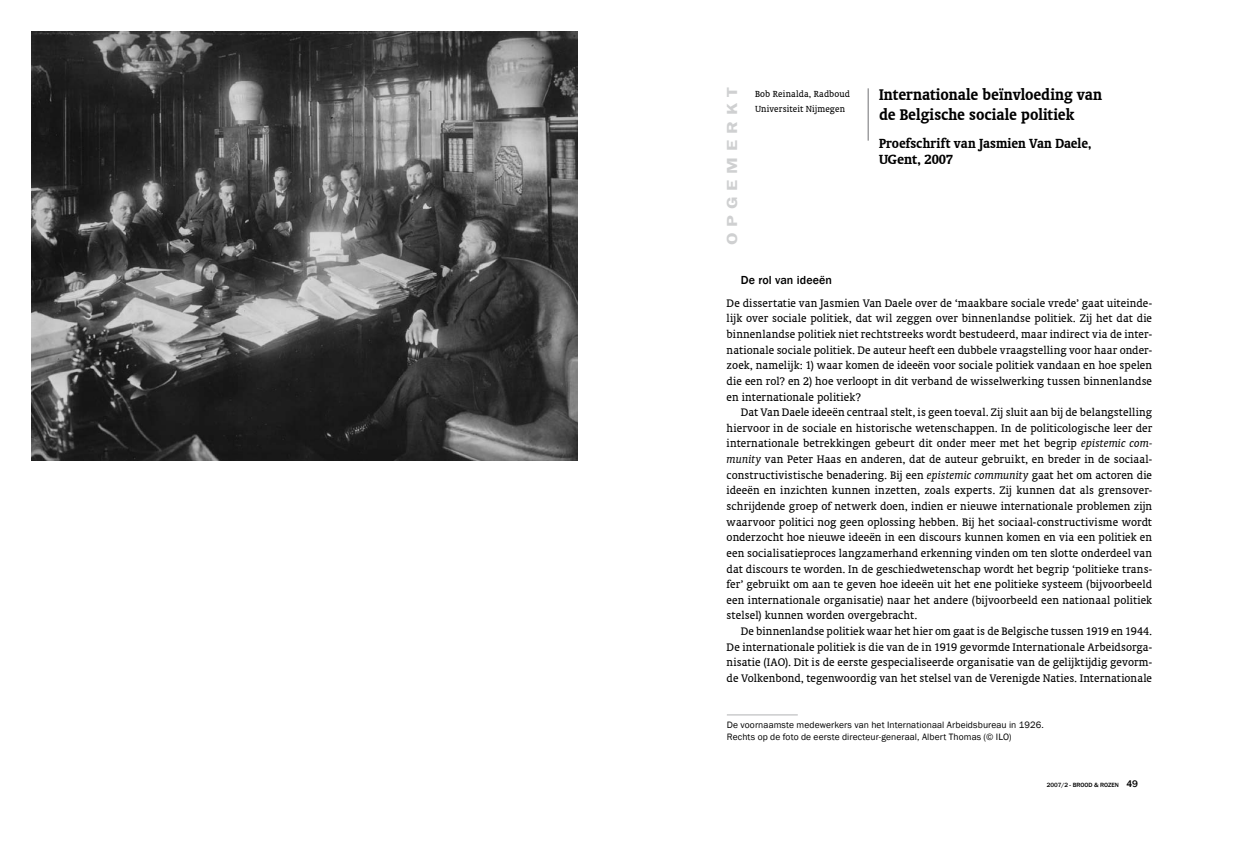
<style>
.page{position:relative;width:1241px;height:851px;background:#fff}
.page>*{position:absolute;margin:0;border:0;box-sizing:border-box;transform-origin:0 0}
.t1{font:700 17.5px/20px "Oranda BT";letter-spacing:-.005em;color:#000;scale:.95 1}
.t2{font:700 15px/15.6px "Oranda BT";color:#000;scale:.95 1}
.t3{font:600 15px "Franklin Gothic";letter-spacing:.3em;color:#cfd0d1;scale:1.3 1}
.t4{font:12.38px "Oranda BT";letter-spacing:.005em;color:#000}
.t5{font:500 12px "Franklin Gothic";letter-spacing:.01em;color:#000}
.t6{font:10px/15px "Oranda BT";letter-spacing:.01em;color:#000}
.t7{font:9.5px/12.5px "Franklin Gothic";letter-spacing:.01em;color:#000}
.t8{font:500 6.25px "Franklin Gothic";color:#000}
.s1{font-style:italic}
.s2{font-size:10px}
</style>
<div class="page">
<hr style="left:867px;top:88px;width:1px;height:53px;background:#707173">
<hr style="left:726px;top:714px;width:71px;height:1px;background:#b1b2b4">
<img style="left:32px;top:32px;width:546px;height:429px">
<p class="t3" style="left:722px;top:245px;width:121px;rotate:-90deg">opgemerkt</p>
<p class="t6" style="left:755px;top:87px;width:96px">Bob Reinalda, Radboud<br>Universiteit Nijmegen</p>
<p class="t1" style="left:879px;top:84px;width:236px">Internationale beïnvloeding van de Belgische sociale politiek</p>
<p class="t2" style="left:879px;top:135px;width:225px">Proefschrift van Jasmien Van Daele,<br>UGent, 2007</p>
<p class="t5" style="left:740px;top:272px;width:93px">De rol van ideeën</p>
<p class="t4" style="left:726px;top:296px;width:427px">De dissertatie van Jasmien Van Daele over de ‘maakbare sociale vrede’ gaat uiteinde-</p>
<p class="t4" style="left:726px;top:311px;width:427px">lijk over sociale politiek, dat wil zeggen over binnenlandse politiek. Zij het dat die</p>
<p class="t4" style="left:726px;top:327px;width:427px">binnenlandse politiek niet rechtstreeks wordt bestudeerd, maar indirect via de inter-</p>
<p class="t4" style="left:726px;top:343px;width:427px">nationale sociale politiek. De auteur heeft een dubbele vraagstelling voor haar onder-</p>
<p class="t4" style="left:726px;top:358px;width:427px">zoek, namelijk: 1) waar komen de ideeën voor sociale politiek vandaan en hoe spelen</p>
<p class="t4" style="left:726px;top:374px;width:427px">die een rol? en 2) hoe verloopt in dit verband de wisselwerking tussen binnenlandse</p>
<p class="t4" style="left:726px;top:389px;width:136px">en internationale politiek?</p>
<p class="t4" style="left:740px;top:405px;width:412px">Dat Van Daele ideeën centraal stelt, is geen toeval. Zij sluit aan bij de belangstelling</p>
<p class="t4" style="left:726px;top:421px;width:427px">hiervoor in de sociale en historische wetenschappen. In de politicologische leer der</p>
<p class="t4" style="left:726px;top:436px;width:427px">internationale betrekkingen gebeurt dit onder meer met het begrip <span class="s1">epistemic com-</span></p>
<p class="t4" style="left:726px;top:452px;width:427px"><span class="s1">munity</span> van Peter Haas en anderen, dat de auteur gebruikt, en breder in de sociaal-</p>
<p class="t4" style="left:726px;top:468px;width:427px">constructivistische benadering. Bij een <span class="s1">epistemic community</span> gaat het om actoren die</p>
<p class="t4" style="left:726px;top:483px;width:427px">ideeën en inzichten kunnen inzetten, zoals experts. Zij kunnen dat als grensover-</p>
<p class="t4" style="left:726px;top:499px;width:427px">schrijdende groep of netwerk doen, indien er nieuwe internationale problemen zijn</p>
<p class="t4" style="left:726px;top:514px;width:427px">waarvoor politici nog geen oplossing hebben. Bij het sociaal-constructivisme wordt</p>
<p class="t4" style="left:726px;top:530px;width:427px">onderzocht hoe nieuwe ideeën in een discours kunnen komen en via een politiek en</p>
<p class="t4" style="left:726px;top:546px;width:427px">een socialisatieproces langzamerhand erkenning vinden om ten slotte onderdeel van</p>
<p class="t4" style="left:726px;top:561px;width:427px">dat discours te worden. In de geschiedwetenschap wordt het begrip ‘politieke trans-</p>
<p class="t4" style="left:726px;top:577px;width:427px">fer’ gebruikt om aan te geven hoe ideeën uit het ene politieke systeem (bijvoorbeeld</p>
<p class="t4" style="left:726px;top:593px;width:427px">een internationale organisatie) naar het andere (bijvoorbeeld een nationaal politiek</p>
<p class="t4" style="left:726px;top:608px;width:192px">stelsel) kunnen worden overgebracht.</p>
<p class="t4" style="left:740px;top:624px;width:412px">De binnenlandse politiek waar het hier om gaat is de Belgische tussen 1919 en 1944.</p>
<p class="t4" style="left:726px;top:639px;width:427px">De internationale politiek is die van de in 1919 gevormde Internationale Arbeidsorga-</p>
<p class="t4" style="left:726px;top:655px;width:427px">nisatie (IAO). Dit is de eerste gespecialiseerde organisatie van de gelijktijdig gevorm-</p>
<p class="t4" style="left:726px;top:671px;width:427px">de Volkenbond, tegenwoordig van het stelsel van de Verenigde Naties. Internationale</p>
<p class="t7" style="left:726px;top:718px;width:318px">De voornaamste medewerkers van het Internationaal Arbeidsbureau in 1926.<br>Rechts op de foto de eerste directeur-generaal, Albert Thomas (© ILO)</p>
<p class="t8" style="left:1046px;top:781px;width:92px">2007/2 - BROOD &amp; ROZEN <span class="s2">49</span></p>
</div>
